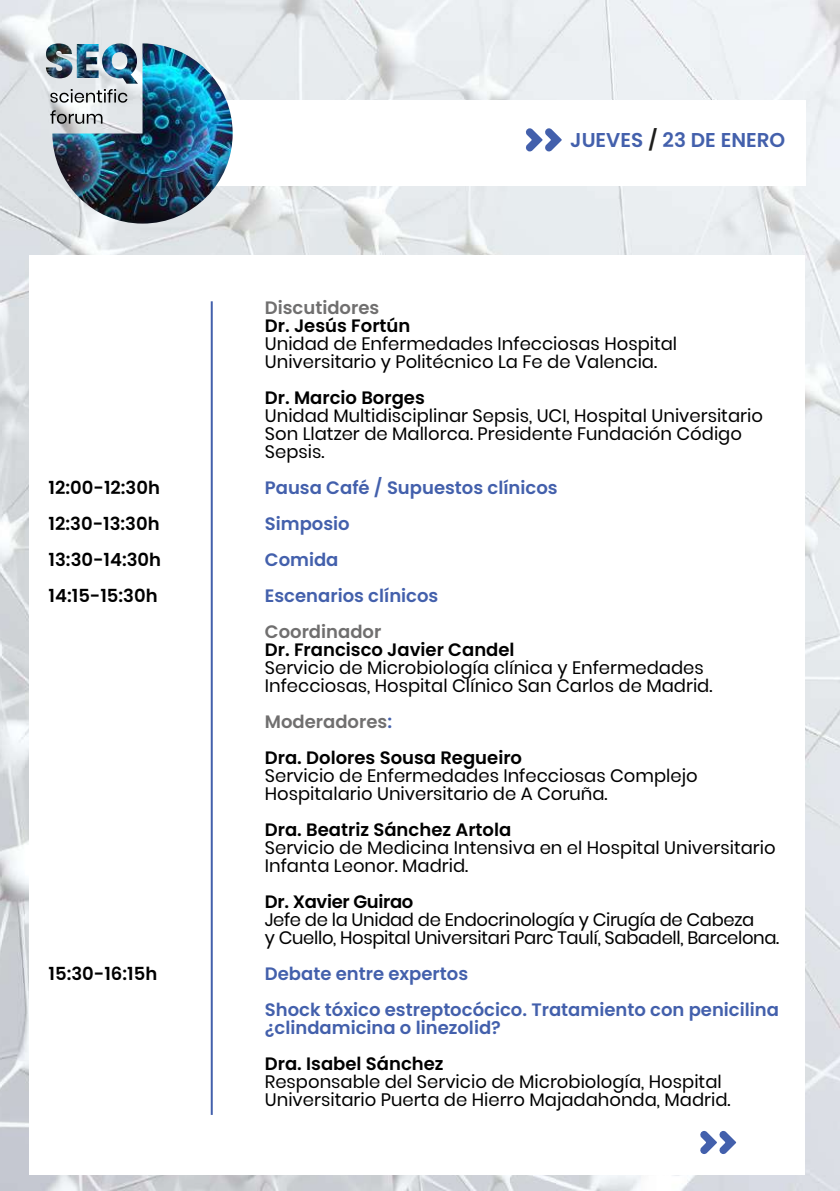
<style>
.page{position:relative;width:840px;height:1191px;background:#fff}
.page>*{position:absolute;margin:0;border:0;box-sizing:border-box;transform-origin:0 0}
.t1{font:600 20px "Poppins";color:#4360ac}
.t2{font:18px/18px "Poppins";color:#000}
.t3{font:600 18px/36px "Poppins";color:#000}
.t4{font:600 18px/36px "Poppins";color:#4360ac}
.t5{font:18px/18px "Poppins";letter-spacing:-.02em;color:#000}
.t6{font:600 18px "Poppins";color:#706f6f}
.t7{font:600 18px "Poppins";letter-spacing:-.02em;color:#000}
.s1{color:#1d1d1b}
.s2{color:#706f6f}
.s3{color:#4360ac}
</style>
<div class="page">
<img style="left:0;top:0;width:839px;height:1191px">
<div style="left:152px;top:100px;width:653px;height:85px;background:#fff"></div>
<div style="left:29px;top:255px;width:775px;height:920px;background:#fff"></div>
<img style="left:52px;top:43px;width:180px;height:181px">
<img style="left:46px;top:43px;width:92px;height:41px">
<svg style="left:50px;top:89px;width:77px;height:14px"></svg>
<svg style="left:50px;top:110px;width:52px;height:14px"></svg>
<hr style="left:211px;top:301px;width:2px;height:814px;background:#4360ac">
<svg style="left:526px;top:128px;width:35px;height:23px"></svg>
<svg style="left:700px;top:1130px;width:35px;height:24px"></svg>
<p class="t1" style="left:570px;top:129px;width:216px">JUEVES <span class="s1">/</span> 23 DE ENERO</p>
<p class="t6" style="left:265px;top:297px;width:116px">Discutidores</p>
<p class="t3" style="left:265px;top:308px;width:147px">Dr. Jesús Fortún</p>
<p class="t2" style="left:265px;top:335px;width:413px">Unidad de Enfermedades Infecciosas Hospital<br>Universitario y Politécnico La Fe de Valencia.</p>
<p class="t3" style="left:265px;top:380px;width:161px">Dr. Marcio Borges</p>
<p class="t2" style="left:265px;top:407px;width:499px">Unidad Multidisciplinar Sepsis, UCI, Hospital Universitario<br>Son Llatzer de Mallorca. Presidente Fundación Código<br>Sepsis.</p>
<p class="t3" style="left:49px;top:470px;width:113px">12:00-12:30h</p>
<p class="t4" style="left:265px;top:470px;width:294px">Pausa Café / Supuestos clínicos</p>
<p class="t3" style="left:49px;top:506px;width:112px">12:30-13:30h</p>
<p class="t4" style="left:265px;top:506px;width:86px">Simposio</p>
<p class="t3" style="left:49px;top:542px;width:114px">13:30-14:30h</p>
<p class="t4" style="left:265px;top:542px;width:75px">Comida</p>
<p class="t3" style="left:49px;top:578px;width:110px">14:15-15:30h</p>
<p class="t4" style="left:265px;top:578px;width:175px">Escenarios clínicos</p>
<p class="t6" style="left:265px;top:621px;width:118px">Coordinador</p>
<p class="t3" style="left:265px;top:632px;width:251px">Dr. Francisco Javier Candel</p>
<p class="t2" style="left:265px;top:659px;width:449px">Servicio de Microbiología clínica y Enfermedades<br>Infecciosas, Hospital Clínico San Carlos de Madrid.</p>
<p class="t3" style="left:265px;top:704px;width:258px"><span class="s2">Moderadores</span><span class="s3">:<br></span>Dra. Dolores Sousa Regueiro</p>
<p class="t2" style="left:265px;top:767px;width:434px">Servicio de Enfermedades Infecciosas Complejo<br>Hospitalario Universitario de A Coruña.</p>
<p class="t3" style="left:265px;top:812px;width:248px">Dra. Beatriz Sánchez Artola</p>
<p class="t2" style="left:265px;top:839px;width:512px">Servicio de Medicina Intensiva en el Hospital Universitario<br>Infanta Leonor. Madrid.</p>
<p class="t7" style="left:265px;top:891px;width:150px">Dr. Xavier Guirao</p>
<p class="t5" style="left:265px;top:911px;width:515px">Jefe de la Unidad de Endocrinología y Cirugía de Cabeza<br>y Cuello, Hospital Universitari Parc Taulí, Sabadell, Barcelona.</p>
<p class="t3" style="left:49px;top:956px;width:110px">15:30-16:15h</p>
<p class="t4" style="left:265px;top:956px;width:515px">Debate entre expertos<br>Shock tóxico estreptocócico. Tratamiento con penicilina</p>
<p class="t4" style="left:265px;top:1010px;width:237px">¿clindamicina o linezolid?</p>
<p class="t3" style="left:265px;top:1046px;width:180px">Dra. Isabel Sánchez</p>
<p class="t2" style="left:265px;top:1073px;width:467px">Responsable del Servicio de Microbiología, Hospital<br>Universitario Puerta de Hierro Majadahonda, Madrid.</p>
</div>
